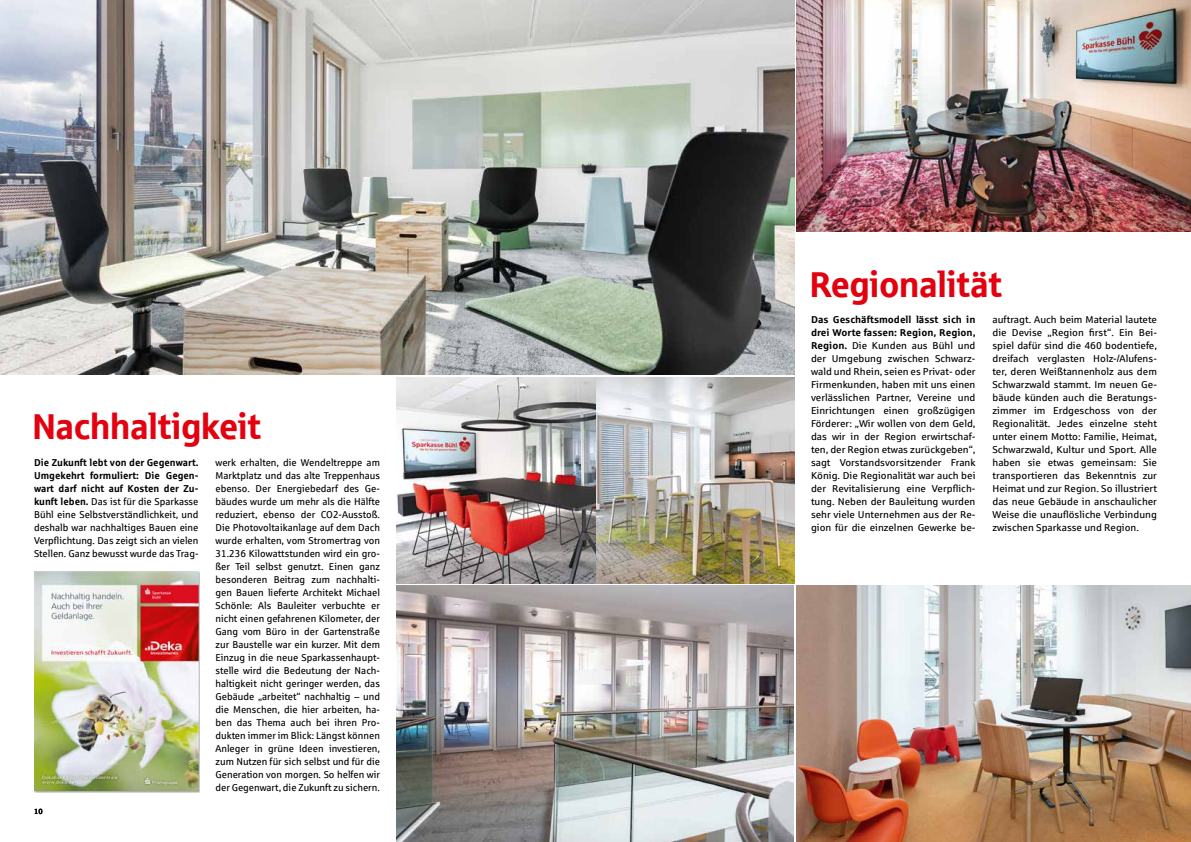
<style>
.page{position:relative;width:1191px;height:842px;background:#fff}
.page>*{position:absolute;margin:0;border:0;box-sizing:border-box;transform-origin:0 0}
.t1{font:36px "Sparkasse Head";letter-spacing:.01em;color:#e3000f}
.t2{font:10px/13px "Sparkasse Rg";color:#000;text-align:justify}
.t3{font:7.5px "Sparkasse Rg";color:#000}
.s1{font-weight:700}
</style>
<div class="page">
<img style="left:797px;top:0;width:394px;height:231px">
<img style="left:797px;top:586px;width:394px;height:256px">
<div style="left:34px;top:571px;width:166px;height:222px;background:#000;opacity:.35"></div>
<img style="left:34px;top:571px;width:164px;height:220px">
<img style="left:397px;top:377px;width:397px;height:206px">
<img style="left:397px;top:586px;width:397px;height:256px">
<img style="left:0;top:0;width:794px;height:374px">
<h1 class="t1" style="left:33px;top:404px;width:230px">Nachhaltigkeit</h1>
<p class="t2" style="left:34px;top:455px;width:166px"><span class="s1">Die Zukunft lebt von der Gegenwart.<br>Umgekehrt formuliert: Die Gegen&shy;wart darf nicht auf Kosten der Zu&shy;kunft leben.</span> Das ist für die Sparkasse Bühl eine Selbstverständlichkeit, und deshalb war nachhaltiges Bauen eine Verpflichtung. Das zeigt sich an vielen Stellen. Ganz bewusst wurde das Trag-</p>
<p class="t2" style="left:215px;top:455px;width:166px">werk erhalten, die Wendeltreppe am Marktplatz und das alte Treppenhaus ebenso. Der Energiebedarf des Ge&shy;bäudes wurde um mehr als die Hälfte reduziert, ebenso der CO2-Ausstoß.<br>Die Photovoltaikanlage auf dem Dach wurde erhalten, vom Stromertrag von 31.236 Kilowattstunden wird ein gro&shy;ßer Teil selbst genutzt. Einen ganz besonderen Beitrag zum nachhalti&shy;gen Bauen lieferte Architekt Michael Schönle: Als Bauleiter verbuchte er nicht einen gefahrenen Kilometer, der Gang vom Büro in der Gartenstraße zur Baustelle war ein kurzer. Mit dem Einzug in die neue Sparkassenhaupt&shy;stelle wird die Bedeutung der Nach&shy;haltigkeit nicht geringer werden, das Gebäude „arbeitet“ nachhaltig – und die Menschen, die hier arbeiten, ha&shy;ben das Thema auch bei ihren Pro&shy;dukten immer im Blick: Längst können Anleger in grüne Ideen investieren, zum Nutzen für sich selbst und für die Generation von morgen. So helfen wir der Gegenwart, die Zukunft zu sichern.</p>
<p class="t3" style="left:34px;top:806px;width:10px">10</p>
<h1 class="t1" style="left:810px;top:261px;width:193px">Regionalität</h1>
<p class="t2" style="left:811px;top:312px;width:166px"><span class="s1">Das Geschäftsmodell lässt sich in drei Worte fassen: Region, Region, Region.</span> Die Kunden aus Bühl und der Umgebung zwischen Schwarz&shy;wald und Rhein, seien es Privat- oder Firmenkunden, haben mit uns einen verlässlichen Partner, Vereine und Einrichtungen einen großzügigen Förderer: „Wir wollen von dem Geld, das wir in der Region erwirtschaf&shy;ten, der Region etwas zurückgeben“, sagt Vorstandsvorsitzender Frank König. Die Regionalität war auch bei der Revitalisierung eine Verpflich&shy;tung. Neben der Bauleitung wurden sehr viele Unternehmen aus der Re&shy;gion für die einzelnen Gewerke be-</p>
<p class="t2" style="left:992px;top:312px;width:166px">auftragt. Auch beim Material lautete die Devise „Region first“. Ein Bei&shy;spiel dafür sind die 460 bodentiefe, dreifach verglasten Holz-/Alufens&shy;ter, deren Weißtannenholz aus dem Schwarzwald stammt. Im neuen Ge&shy;bäude künden auch die Beratungs&shy;zimmer im Erdgeschoss von der Regionalität. Jedes einzelne steht unter einem Motto: Familie, Heimat, Schwarzwald, Kultur und Sport. Alle haben sie etwas gemeinsam: Sie transportieren das Bekenntnis zur Heimat und zur Region. So illustriert das neue Gebäude in anschaulicher Weise die unauflösliche Verbindung zwischen Sparkasse und Region.</p>
</div>
